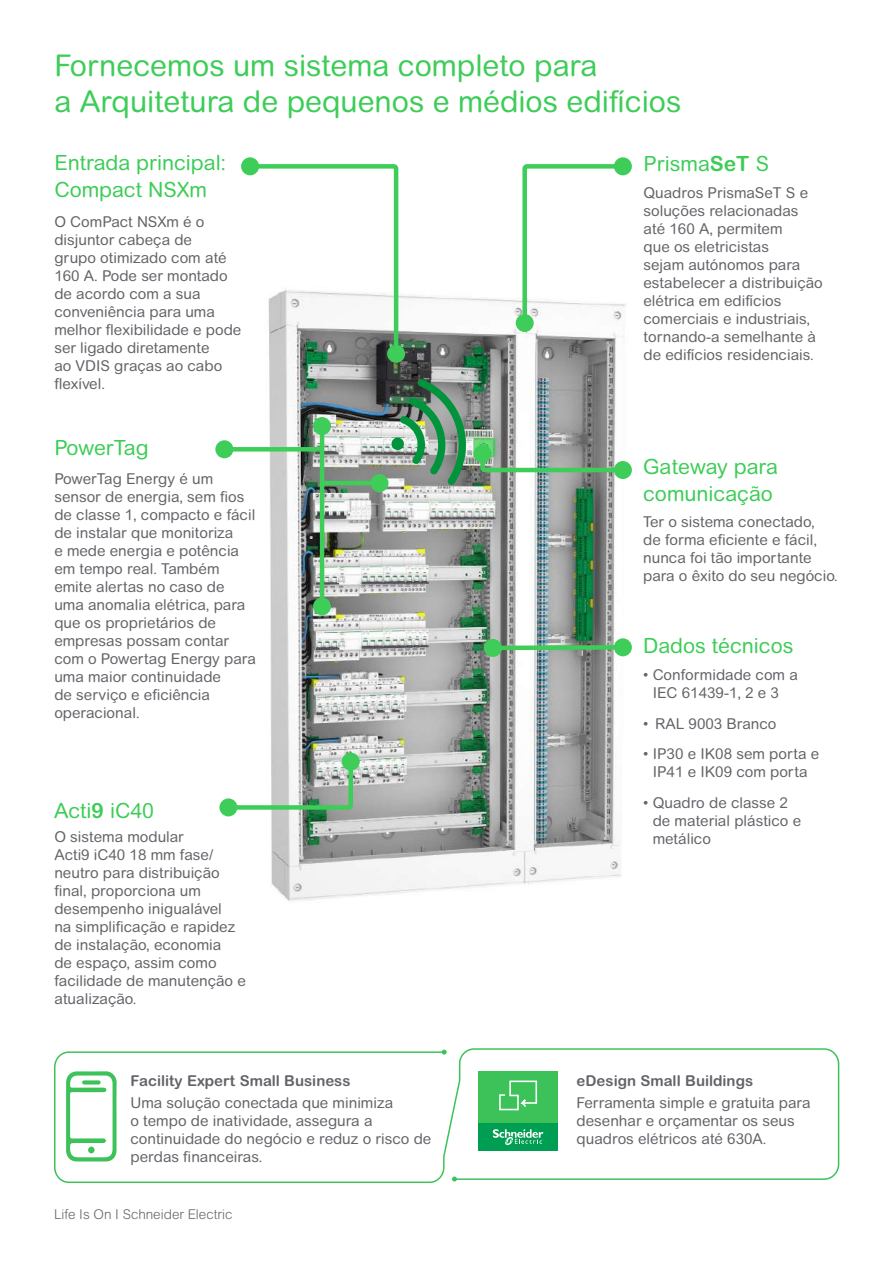
<style>
.page{position:relative;width:893px;height:1263px;background:#fff}
.page>*{position:absolute;margin:0;border:0;box-sizing:border-box;transform-origin:0 0}
.t1{font:30px/36px "Arial Rounded MT Pro";color:#3dcd58}
.t2{font:21px/27px "Arial Rounded MT Pro";color:#3dcc57}
.t3{font:15px/18px "Arial Rounded MT Pro";color:#636469}
.t4{font:700 15px "Arial Rounded MT Pro";color:#636469}
.t5{font:300 13.5px "Arial Rounded MT Pro";color:#636469}
.s1{font-weight:700}
</style>
<div class="page">
<img style="left:269px;top:295px;width:363px;height:606px">
<svg style="left:54px;top:1048px;width:786px;height:135px"></svg>
<svg style="left:391px;top:378px;width:78px;height:107px;background:#6d947c"></svg>
<svg style="left:520px;top:162px;width:107px;height:165px"></svg>
<div style="left:614px;top:157px;width:18px;height:18px;background:#3dcd58;border-radius:50%"></div>
<div style="left:516px;top:314px;width:18px;height:18px;background:#3dcd58;border-radius:50%"></div>
<svg style="left:501px;top:643px;width:114px;height:9px"></svg>
<div style="left:614px;top:638px;width:18px;height:18px;background:#3dcd58;border-radius:50%"></div>
<div style="left:484px;top:639px;width:18px;height:18px;background:#3dcd58;border-radius:50%"></div>
<svg style="left:246px;top:162px;width:155px;height:196px"></svg>
<div style="left:241px;top:157px;width:18px;height:18px;background:#3dcd58;border-radius:50%"></div>
<div style="left:387px;top:345px;width:18px;height:18px;background:#3dcd58;border-radius:50%"></div>
<svg style="left:478px;top:449px;width:149px;height:25px;background:#93b19b"></svg>
<div style="left:614px;top:461px;width:18px;height:18px;background:#3dcd58;border-radius:50%"></div>
<div style="left:474px;top:445px;width:18px;height:18px;background:#3dcd58;border-radius:50%"></div>
<svg style="left:227px;top:422px;width:100px;height:32px"></svg>
<div style="left:215px;top:440px;width:18px;height:18px;background:#3dcd58;border-radius:50%"></div>
<div style="left:313px;top:417px;width:18px;height:18px;background:#3dcd58;border-radius:50%"></div>
<hr style="left:320px;top:445px;width:4px;height:161px;background:#3dcd58">
<div style="left:313px;top:597px;width:18px;height:18px;background:#3dcd58;border-radius:50%"></div>
<hr style="left:323px;top:481px;width:56px;height:4px;background:#3dcd58">
<div style="left:370px;top:474px;width:18px;height:18px;background:#3dcd58;border-radius:50%"></div>
<svg style="left:233px;top:757px;width:122px;height:55px"></svg>
<div style="left:219px;top:798px;width:18px;height:18px;background:#3dcd58;border-radius:50%"></div>
<div style="left:342px;top:753px;width:18px;height:18px;background:#3dcd58;border-radius:50%"></div>
<h1 class="t1" style="left:54px;top:48px;width:628px">Fornecemos um sistema completo para<br>a Arquitetura de pequenos e médios edifícios</h1>
<h2 class="t2" style="left:54px;top:150px;width:173px">Entrada principal:<br>Compact NSXm</h2>
<h2 class="t2" style="left:643px;top:151px;width:127px">Prisma<span class="s1">SeT</span> S</h2>
<p class="t3" style="left:643px;top:184px;width:181px">Quadros PrismaSeT S e soluções relacionadas até 160 A, permitem<br>que os eletricistas<br>sejam autónomos para estabelecer a distribuição elétrica em edifícios comerciais e industriais, tornando-a semelhante à de edifícios residenciais.</p>
<p class="t3" style="left:54px;top:213px;width:189px">O ComPact NSXm é o disjuntor cabeça de<br>grupo otimizado com até<br>160 A. Pode ser montado de acordo com a sua conveniência para uma melhor flexibilidade e pode ser ligado diretamente<br>ao VDIS graças ao cabo flexível.</p>
<h2 class="t2" style="left:54px;top:435px;width:96px">PowerTag</h2>
<p class="t3" style="left:54px;top:470px;width:203px">PowerTag Energy é um sensor de energia, sem fios de classe 1, compacto e fácil de instalar que monitoriza<br>e mede energia e potência em tempo real. Também emite alertas no caso de uma anomalia elétrica, para que os proprietários de empresas possam contar com o Powertag Energy para uma maior continuidade<br>de serviço e eficiência operacional.</p>
<h2 class="t2" style="left:54px;top:798px;width:102px">Acti<span class="s1">9</span> iC40</h2>
<p class="t3" style="left:54px;top:828px;width:193px">O sistema modular<br>Acti9 iC40 18 mm fase/ neutro para distribuição final, proporciona um desempenho inigualável<br>na simplificação e rapidez de instalação, economia<br>de espaço, assim como facilidade de manutenção e atualização.</p>
<p class="t4" style="left:130px;top:1071px;width:222px">Facility Expert Small Business</p>
<p class="t3" style="left:130px;top:1094px;width:302px">Uma solução conectada que minimiza<br>o tempo de inatividade, assegura a continuidade do negócio e reduz o risco de perdas financeiras.</p>
<p class="t5" style="left:54px;top:1206px;width:180px">Life Is On I Schneider Electric</p>
<h2 class="t2" style="left:643px;top:453px;width:136px">Gateway para comunicação</h2>
<p class="t3" style="left:643px;top:513px;width:196px">Ter o sistema conectado,<br>de forma eficiente e fácil, nunca foi tão importante para o êxito do seu negócio.</p>
<h2 class="t2" style="left:643px;top:633px;width:152px">Dados técnicos</h2>
<p class="t3" style="left:653px;top:666px;width:147px;text-indent:-10px">• Conformidade com a<br>IEC 61439-1, 2 e 3</p>
<p class="t3" style="left:643px;top:715px;width:135px">• RAL 9003 Branco</p>
<p class="t3" style="left:643px;top:745px;width:177px;text-align:center">• IP30 e IK08 sem porta e<br>IP41 e IK09 com porta</p>
<p class="t3" style="left:653px;top:794px;width:150px;text-indent:-10px">• Quadro de classe 2 de material plástico e metálico</p>
<p class="t4" style="left:577px;top:1071px;width:178px">eDesign Small Buildings</p>
<p class="t3" style="left:577px;top:1094px;width:235px">Ferramenta simple e gratuita para desenhar e orçamentar os seus quadros elétricos até 630A.</p>
</div>
